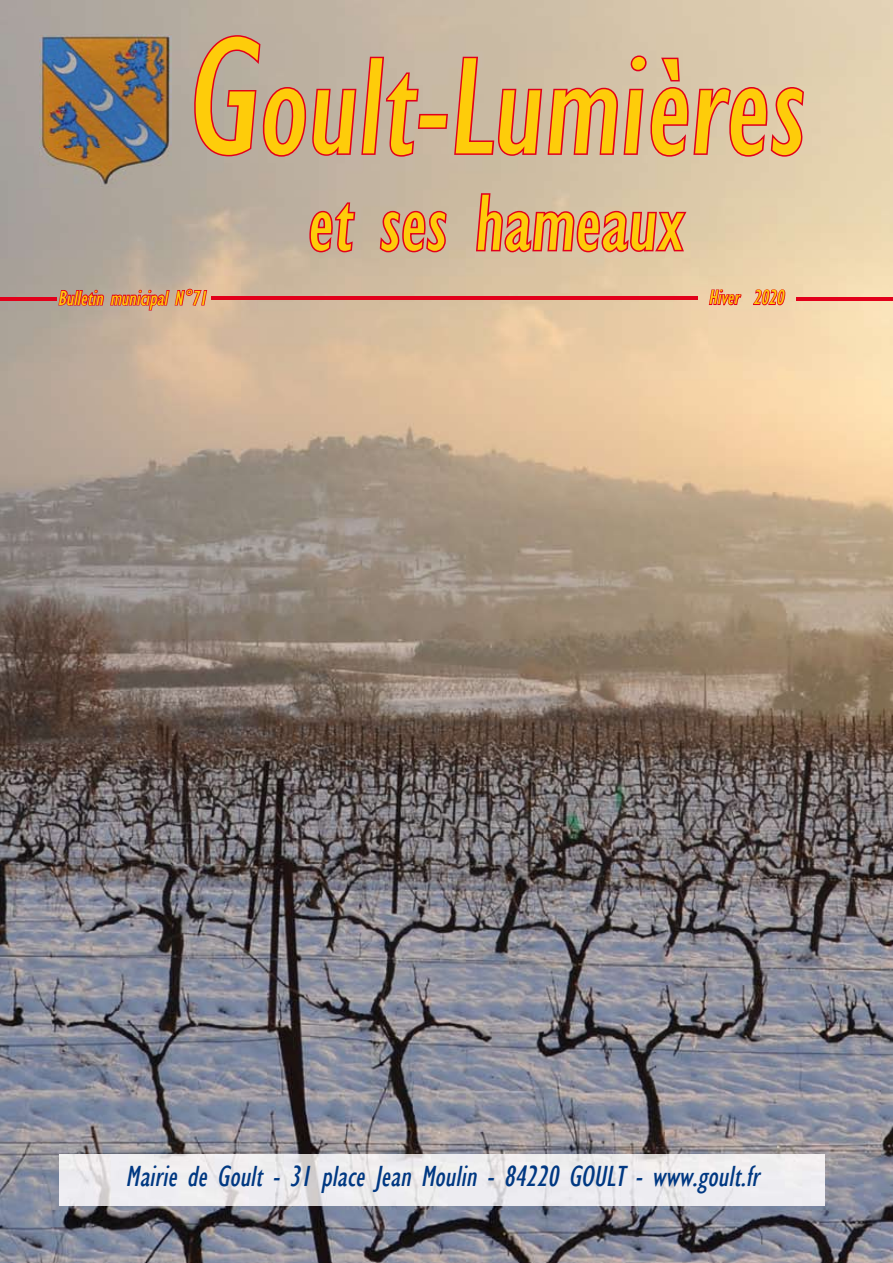
<style>
.page{position:relative;width:893px;height:1263px;background:#fff}
.page>*{position:absolute;margin:0;border:0;box-sizing:border-box;transform-origin:0 0}
.t1{font:condensed 142.5px "Gill Sans";color:#fecc0a}
.t2{font:condensed 82.5px "Gill Sans";color:#fecc0a}
.t3{font:italic condensed 30px "Gill Sans";color:#003882}
.t4{font:italic condensed 21px "Gill Sans";color:#fecc0a}
.s1{font-size:172.5px}
</style>
<div class="page">
<img style="left:0;top:0;width:893px;height:1263px">
<img style="left:40px;top:34px;width:17px;height:153px">
<img style="left:60px;top:1154px;width:765px;height:51px">
<svg style="left:57px;top:34px;width:748px;height:303px;background:#c9a491"></svg>
<hr style="left:797px;top:297px;width:96px;height:3px;background:#e2001a">
<hr style="left:0;top:297px;width:57px;height:3px;background:#e2001a">
<h1 class="t1" style="left:185px;top:23px;width:635px"><span class="s1">G</span>oult-Lumières</h1>
<h2 class="t2" style="left:307px;top:174px;width:386px">et ses hameaux</h2>
<p class="t4" style="left:58px;top:285px;width:155px">Bulletin municipal N°71</p>
<p class="t4" style="left:708px;top:285px;width:81px">Hiver 2020</p>
<p class="t3" style="left:126px;top:1158px;width:641px">Mairie de Goult - 31 place Jean Moulin - 84220 GOULT - www.goult.fr</p>
</div>
